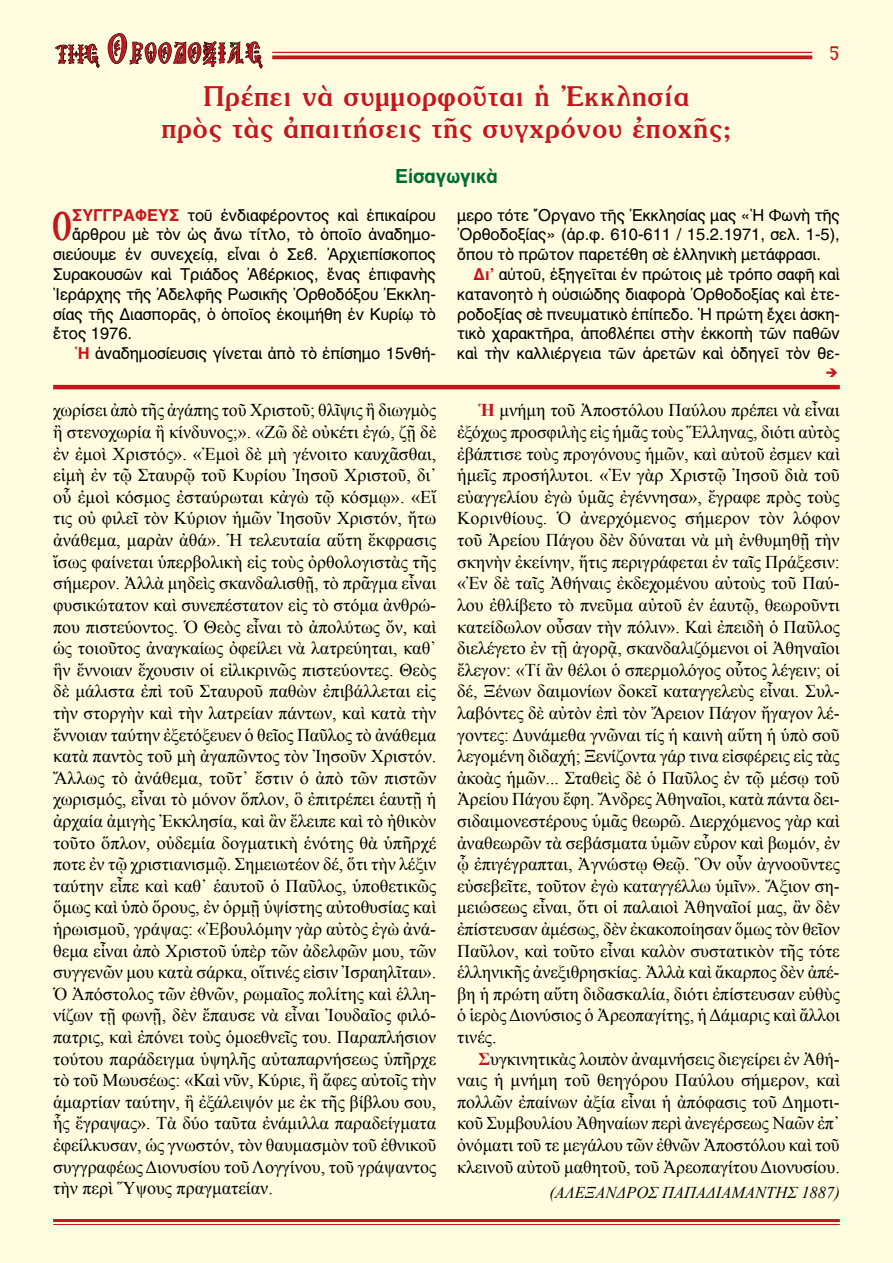
<style>
.page{position:relative;width:893px;height:1263px;background:#fffcdf}
.page>*{position:absolute;margin:0;border:0;box-sizing:border-box;transform-origin:0 0}
.t1{font:40.65px "BYZIMAK";color:#c4161c}
.t2{font:27px/32.4px "CTOS Souvenir Medium Test 1";letter-spacing:.03em;color:#c4161c;text-align:center}
.t3{font:27px "Mg Agia Sofia UC Normal";letter-spacing:.05em;color:#c4161c}
.t4{font:19.5px "CTOS Helvetica Bold Test 1";color:#006c32}
.t5{font:19.5px "BYZIMAK";color:#c4161c}
.t6{font:18px/21.6px "Times New Roman";color:#000;text-align:justify}
.t7{font:16.5px/19.8px "CTOS Helvetica Regular Test 1";color:#000;text-align:justify}
.t8{font:italic 16.5px "Times New Roman";color:#000}
.s1{font-size:24px}
.s2{font-size:39px}
.s3{font-family:"CTOS Helvetica Bold Test 1";color:#c4161c}
.s4{font-weight:700;color:#c4161c}
</style>
<div class="page">
<hr style="left:272px;top:52px;width:540px;height:1px;background:#c4161c">
<hr style="left:272px;top:56px;width:540px;height:3px;background:#c4161c">
<hr style="left:53px;top:1219px;width:787px;height:3px;background:#c4161c">
<hr style="left:53px;top:1224px;width:787px;height:1px;background:#c4161c">
<svg style="left:55px;top:41px;width:45px;height:27px"></svg>
<svg style="left:107px;top:33px;width:156px;height:117px;background:#eae7cd"></svg>
<hr style="left:53px;top:385px;width:787px;height:4px;background:#c4161c">
<svg style="left:826px;top:368px;width:11px;height:9px"></svg>
<h2 class="t3" style="left:56px;top:41px;width:209px"><span class="s1">ΤΗΣ</span> <span class="s2">Ο</span>ΡΘΟΔΟΞΙΑΣ</h2>
<p class="t5" style="left:830px;top:42px;width:12px">5</p>
<h2 class="t2" style="left:161px;top:79px;width:572px">Πρέπει νὰ συμμορφοῦται ἡ Ἐκκλησία<br>πρὸς τὰς ἀπαιτήσεις τῆς συγχρόνου ἐποχῆς;</h2>
<p class="t4" style="left:395px;top:164px;width:104px">Εἰσαγωγικὰ</p>
<p class="t7" style="left:457px;top:205px;width:384px">μερο τότε Ὄργανο τῆς Ἐκκλησίας μας «Ἡ Φωνὴ τῆς Ὀρθοδοξίας» (ἀρ.φ. 610-611 / 15.2.1971, σελ. 1-5), ὅπου τὸ πρῶτον παρετέθη σὲ ἑλληνικὴ μετάφρασι.</p>
<p class="t7" style="left:457px;top:264px;width:384px;text-indent:16px"><span class="s3">Δι’</span> αὐτοῦ, ἐξηγεῖται ἐν πρώτοις μὲ τρόπο σαφῆ καὶ κατανοητὸ ἡ οὐσιώδης διαφορὰ Ὀρθοδοξίας καὶ ἑτε&shy;ροδοξίας σὲ πνευματικὸ ἐπίπεδο. Ἡ πρώτη ἔχει ἀσκη&shy;τικὸ χαρακτῆρα, ἀποβλέπει στὴν ἐκκοπὴ τῶν παθῶν καὶ τὴν καλλιέργεια τῶν ἀρετῶν καὶ ὁδηγεῖ τὸν θε-</p>
<h1 class="t1" style="left:52px;top:202px;width:22px">Ο</h1>
<p class="t7" style="left:72px;top:205px;width:365px"><span class="s3">ΣΥΓΓΡΑΦΕΥΣ</span> τοῦ ἐνδιαφέροντος καὶ ἐπικαίρου</p>
<p class="t7" style="left:72px;top:225px;width:365px">ἄρθρου μὲ τὸν ὡς ἄνω τίτλο, τὸ ὁποῖο ἀναδημο-</p>
<p class="t7" style="left:53px;top:244px;width:384px">σιεύουμε ἐν συνεχείᾳ, εἶναι ὁ Σεβ. Ἀρχιεπίσκοπος</p>
<p class="t7" style="left:53px;top:264px;width:384px">Συρακουσῶν καὶ Τριάδος Ἀβέρκιος, ἕνας ἐπιφανὴς</p>
<p class="t7" style="left:53px;top:284px;width:384px">Ἱεράρχης τῆς Ἀδελφῆς Ρωσικῆς Ὀρθοδόξου Ἐκκλη-</p>
<p class="t7" style="left:53px;top:304px;width:384px">σίας τῆς Διασπορᾶς, ὁ ὁποῖος ἐκοιμήθη ἐν Κυρίῳ τὸ</p>
<p class="t7" style="left:53px;top:324px;width:81px">ἔτος 1976.</p>
<p class="t7" style="left:74px;top:343px;width:363px"><span class="s3">Ἡ</span> ἀναδημοσίευσις γίνεται ἀπὸ τὸ ἐπίσημο 15νθή-</p>
<p class="t6" style="left:53px;top:399px;width:385px">χωρίσει ἀπὸ τῆς ἀγάπης τοῦ Χριστοῦ; θλῖψις ἢ διωγμὸς ἢ στενοχωρία ἢ κίνδυνος;». «Ζῶ δὲ οὐκέτι ἐγώ, ζῇ δὲ ἐν ἐμοὶ Χριστός». «Ἐμοὶ δὲ μὴ γένοιτο καυχᾶσθαι, εἰμὴ ἐν τῷ Σταυρῷ τοῦ Κυρίου Ἰησοῦ Χριστοῦ, δι᾿ οὗ ἐμοὶ κόσμος ἐσταύρωται κἀγὼ τῷ κόσμῳ». «Εἴ τις οὐ φιλεῖ τὸν Κύριον ἡμῶν Ἰησοῦν Χριστόν, ἤτω ἀνάθεμα, μαρὰν ἀθά». Ἡ τελευταία αὕτη ἔκφρασις ἴσως φαίνεται ὑπερβολικὴ εἰς τοὺς ὀρθολογιστὰς τῆς σήμερον. Ἀλλὰ μηδεὶς σκανδαλισθῇ, τὸ πρᾶγμα εἶναι φυσικώτατον καὶ συνεπέστατον εἰς τὸ στόμα ἀνθρώ&shy;που πιστεύοντος. Ὁ Θεὸς εἶναι τὸ ἀπολύτως ὄν, καὶ ὡς τοιοῦτος ἀναγκαίως ὀφείλει νὰ λατρεύηται, καθ᾿ ἣν ἔννοιαν ἔχουσιν οἱ εἰλικρινῶς πιστεύοντες. Θεὸς δὲ μάλιστα ἐπὶ τοῦ Σταυροῦ παθὼν ἐπιβάλλεται εἰς τὴν στοργὴν καὶ τὴν λατρείαν πάντων, καὶ κατὰ τὴν ἔννοιαν ταύτην ἐξετόξευεν ὁ θεῖος Παῦλος τὸ ἀνάθεμα κατὰ παντὸς τοῦ μὴ ἀγαπῶντος τὸν Ἰησοῦν Χριστόν.<br>Ἄλλως τὸ ἀνάθεμα, τοῦτ᾿ ἔστιν ὁ ἀπὸ τῶν πιστῶν χωρισμός, εἶναι τὸ μόνον ὅπλον, ὃ ἐπιτρέπει ἑαυτῇ ἡ ἀρχαία ἀμιγὴς Ἐκκλησία, καὶ ἂν ἔλειπε καὶ τὸ ἠθικὸν τοῦτο ὅπλον, οὐδεμία δογματικὴ ἑνότης θὰ ὑπῆρχέ ποτε ἐν τῷ χριστιανισμῷ. Σημειωτέον δέ, ὅτι τὴν λέξιν ταύτην εἶπε καὶ καθ᾿ ἑαυτοῦ ὁ Παῦλος, ὑποθετικῶς ὅμως καὶ ὑπὸ ὅρους, ἐν ὁρμῇ ὑψίστης αὐτοθυσίας καὶ ἡρωισμοῦ, γράψας: «Ἐβουλόμην γὰρ αὐτὸς ἐγὼ ἀνά&shy;θεμα εἶναι ἀπὸ Χριστοῦ ὑπὲρ τῶν ἀδελφῶν μου, τῶν συγγενῶν μου κατὰ σάρκα, οἵτινές εἰσιν Ἰσραηλῖται».<br>Ὁ Ἀπόστολος τῶν ἐθνῶν, ρωμαῖος πολίτης καὶ ἑλλη&shy;νίζων τῇ φωνῇ, δὲν ἔπαυσε νὰ εἶναι Ἰουδαῖος φιλό&shy;πατρις, καὶ ἐπόνει τοὺς ὁμοεθνεῖς του. Παραπλήσιον τούτου παράδειγμα ὑψηλῆς αὐταπαρνήσεως ὑπῆρχε τὸ τοῦ Μωυσέως: «Καὶ νῦν, Κύριε, ἢ ἄφες αὐτοῖς τὴν ἁμαρτίαν ταύτην, ἢ ἐξάλειψόν με ἐκ τῆς βίβλου σου, ἧς ἔγραψας». Τὰ δύο ταῦτα ἐνάμιλλα παραδείγματα ἐφείλκυσαν, ὡς γνωστόν, τὸν θαυμασμὸν τοῦ ἐθνικοῦ συγγραφέως Διονυσίου τοῦ Λογγίνου, τοῦ γράψαντος τὴν περὶ Ὕψους πραγματείαν.</p>
<p class="t6" style="left:457px;top:399px;width:384px;text-indent:21px"><span class="s4">Ἡ</span> μνήμη τοῦ Ἀποστόλου Παύλου πρέπει νὰ εἶναι ἐξόχως προσφιλὴς εἰς ἡμᾶς τοὺς Ἕλληνας, διότι αὐτὸς ἐβάπτισε τοὺς προγόνους ἡμῶν, καὶ αὐτοῦ ἐσμεν καὶ ἡμεῖς προσήλυτοι. «Ἐν γὰρ Χριστῷ Ἰησοῦ διὰ τοῦ εὐαγγελίου ἐγὼ ὑμᾶς ἐγέννησα», ἔγραφε πρὸς τοὺς Κορινθίους. Ὁ ἀνερχόμενος σήμερον τὸν λόφον τοῦ Ἀρείου Πάγου δὲν δύναται νὰ μὴ ἐνθυμηθῇ τὴν σκηνὴν ἐκείνην, ἥτις περιγράφεται ἐν ταῖς Πράξεσιν: «Ἐν δὲ ταῖς Ἀθήναις ἐκδεχομένου αὐτοὺς τοῦ Παύ&shy;λου ἐθλίβετο τὸ πνεῦμα αὐτοῦ ἐν ἑαυτῷ, θεωροῦντι κατείδωλον οὖσαν τὴν πόλιν». Καὶ ἐπειδὴ ὁ Παῦλος διελέγετο ἐν τῇ ἀγορᾷ, σκανδαλιζόμενοι οἱ Ἀθηναῖοι ἔλεγον: «Τί ἂν θέλοι ὁ σπερμολόγος οὗτος λέγειν; οἱ δέ, Ξένων δαιμονίων δοκεῖ καταγγελεὺς εἶναι. Συλ&shy;λαβόντες δὲ αὐτὸν ἐπὶ τὸν Ἄρειον Πάγον ἤγαγον λέ&shy;γοντες: Δυνάμεθα γνῶναι τίς ἡ καινὴ αὕτη ἡ ὑπὸ σοῦ λεγομένη διδαχή; Ξενίζοντα γάρ τινα εἰσφέρεις εἰς τὰς ἀκοὰς ἡμῶν... Σταθεὶς δὲ ὁ Παῦλος ἐν τῷ μέσῳ τοῦ Ἀρείου Πάγου ἔφη. Ἄνδρες Ἀθηναῖοι, κατὰ πάντα δει&shy;σιδαιμονεστέρους ὑμᾶς θεωρῶ. Διερχόμενος γὰρ καὶ ἀναθεωρῶν τὰ σεβάσματα ὑμῶν εὗρον καὶ βωμόν, ἐν ᾧ ἐπιγέγραπται, Ἀγνώστῳ Θεῷ. Ὃν οὖν ἀγνοοῦντες εὐσεβεῖτε, τοῦτον ἐγὼ καταγγέλλω ὑμῖν». Ἄξιον ση&shy;μειώσεως εἶναι, ὅτι οἱ παλαιοὶ Ἀθηναῖοί μας, ἂν δὲν ἐπίστευσαν ἀμέσως, δὲν ἐκακοποίησαν ὅμως τὸν θεῖον Παῦλον, καὶ τοῦτο εἶναι καλὸν συστατικὸν τῆς τότε ἑλληνικῆς ἀνεξιθρησκίας. Ἀλλὰ καὶ ἄκαρπος δὲν ἀπέ&shy;βη ἡ πρώτη αὕτη διδασκαλία, διότι ἐπίστευσαν εὐθὺς ὁ ἱερὸς Διονύσιος ὁ Ἀρεοπαγίτης, ἡ Δάμαρις καὶ ἄλλοι τινές.</p>
<p class="t6" style="left:457px;top:1047px;width:384px;text-indent:21px"><span class="s4">Σ</span>υγκινητικὰς λοιπὸν ἀναμνήσεις διεγείρει ἐν Ἀθή&shy;ναις ἡ μνήμη τοῦ θεηγόρου Παύλου σήμερον, καὶ πολλῶν ἐπαίνων ἀξία εἶναι ἡ ἀπόφασις τοῦ Δημοτι&shy;κοῦ Συμβουλίου Ἀθηναίων περὶ ἀνεγέρσεως Ναῶν ἐπ᾿ ὀνόματι τοῦ τε μεγάλου τῶν ἐθνῶν Ἀποστόλου καὶ τοῦ κλεινοῦ αὐτοῦ μαθητοῦ, τοῦ Ἀρεοπαγίτου Διονυσίου.</p>
<p class="t8" style="left:549px;top:1181px;width:292px">(ΑΛΕΞΑΝΔΡΟΣ ΠΑΠΑΔΙΑΜΑΝΤΗΣ 1887)</p>
</div>
